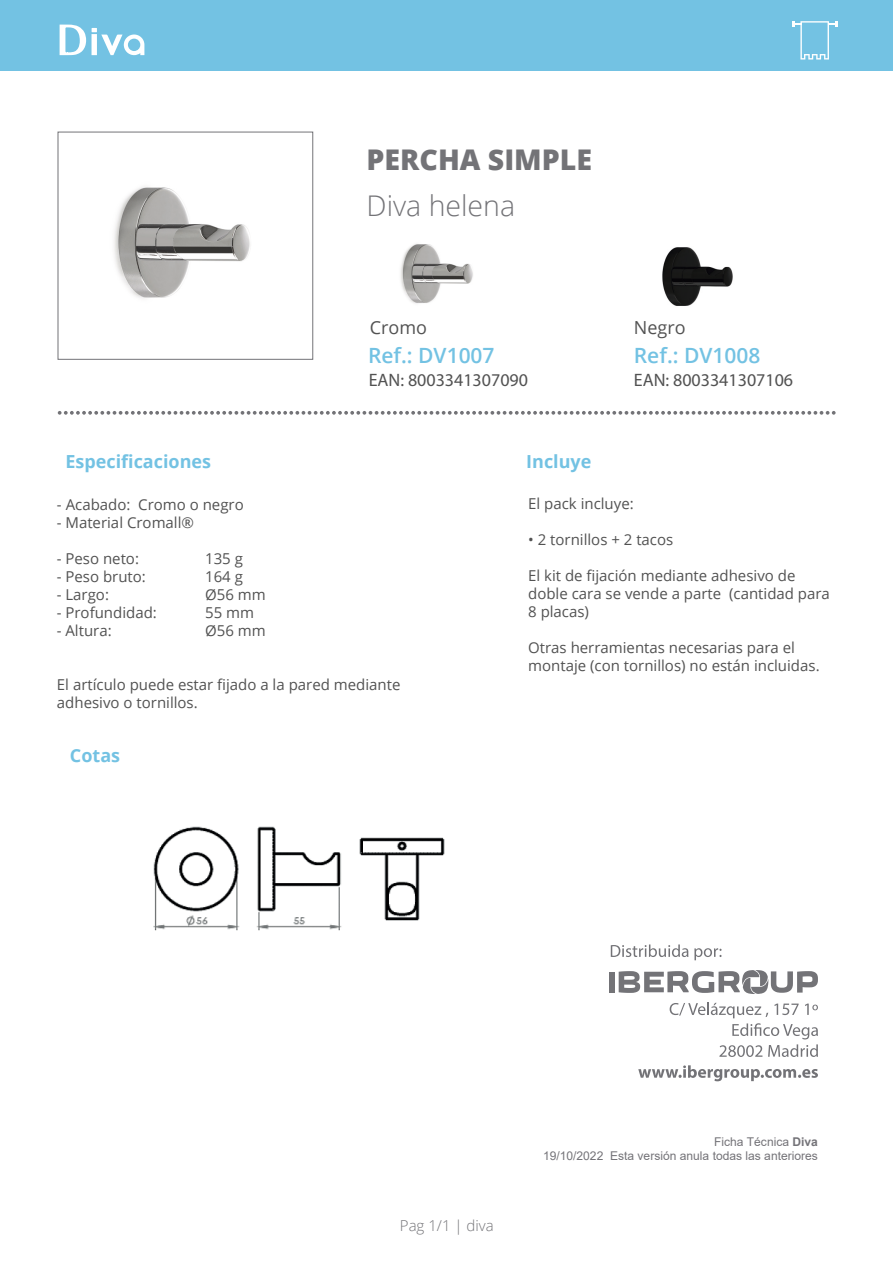
<style>
.page{position:relative;width:893px;height:1263px;background:#fff}
.page>*{position:absolute;margin:0;border:0;box-sizing:border-box;transform-origin:0 0}
.t1{font:800 28.5px "Open Sans";color:#737377}
.t2{font:300 28.5px "Open Sans";color:#737377}
.t3{font:600 21px "Open Sans";color:#73c2e3}
.t4{font:18px "Myriad Pro";color:#525252}
.t5{font:700 18px "Open Sans";color:#73c2e3}
.t6{font:18px "Open Sans";color:#525252}
.t7{font:15px/18px "Open Sans";color:#525252}
.t8{font:300 15px "Open Sans";color:#737377}
.t9{font:12px/14.4px "Arial";color:#747378;text-align:right}
.s1{font-weight:700}
</style>
<div class="page">
<img style="left:153px;top:826px;width:292px;height:105px">
<img style="left:400px;top:244px;width:73px;height:60px">
<img style="left:114px;top:187px;width:136px;height:111px">
<div style="left:0;top:0;width:893px;height:70px;background:#73c2e3"></div>
<svg style="left:60px;top:25px;width:26px;height:30px"></svg>
<svg style="left:92px;top:28px;width:52px;height:27px"></svg>
<svg style="left:58px;top:411px;width:778px;height:4px"></svg>
<svg style="left:611px;top:944px;width:77px;height:13px"></svg>
<svg style="left:694px;top:948px;width:28px;height:12px"></svg>
<div style="left:609px;top:971px;width:6px;height:21px;background:#737377"></div>
<svg style="left:619px;top:970px;width:199px;height:24px"></svg>
<svg style="left:670px;top:1002px;width:148px;height:55px"></svg>
<svg style="left:638px;top:1065px;width:180px;height:16px"></svg>
<img style="left:662px;top:247px;width:71px;height:59px">
<svg style="left:792px;top:21px;width:45px;height:39px"></svg>
<h1 class="t1" style="left:367px;top:138px;width:227px">PERCHA SIMPLE</h1>
<h1 class="t2" style="left:367px;top:186px;width:150px">Diva helena</h1>
<p class="t5" style="left:65px;top:449px;width:147px">Especificaciones</p>
<p class="t7" style="left:57px;top:496px;width:188px">- Acabado: Cromo o negro</p>
<p class="t7" style="left:57px;top:514px;width:139px">- Material Cromall®</p>
<p class="t7" style="left:57px;top:550px;width:84px">- Peso neto:</p>
<p class="t7" style="left:205px;top:550px;width:39px">135 g</p>
<p class="t7" style="left:57px;top:568px;width:90px">- Peso bruto:</p>
<p class="t7" style="left:205px;top:568px;width:39px">164 g</p>
<p class="t7" style="left:57px;top:586px;width:54px">- Largo:</p>
<p class="t7" style="left:205px;top:586px;width:62px">Ø56 mm</p>
<p class="t7" style="left:57px;top:604px;width:101px">- Profundidad:</p>
<p class="t7" style="left:205px;top:604px;width:50px">55 mm</p>
<p class="t7" style="left:57px;top:622px;width:56px">- Altura:</p>
<p class="t7" style="left:205px;top:622px;width:62px">Ø56 mm</p>
<p class="t6" style="left:370px;top:315px;width:59px">Cromo</p>
<p class="t6" style="left:634px;top:315px;width:53px">Negro</p>
<p class="t4" style="left:634px;top:369px;width:161px">EAN: 8003341307106</p>
<h2 class="t3" style="left:368px;top:341px;width:128px">Ref.: DV1007</h2>
<h2 class="t3" style="left:634px;top:341px;width:128px">Ref.: DV1008</h2>
<p class="t4" style="left:369px;top:369px;width:161px">EAN: 8003341307090</p>
<p class="t5" style="left:526px;top:449px;width:67px">Incluye</p>
<p class="t7" style="left:528px;top:494px;width:107px">El pack incluye:</p>
<p class="t7" style="left:528px;top:530px;width:147px">• 2 tornillos + 2 tacos</p>
<p class="t7" style="left:528px;top:566px;width:303px">El kit de fijación mediante adhesivo de doble cara se vende a parte (cantidad para<br>8 placas)</p>
<p class="t7" style="left:528px;top:638px;width:293px">Otras herramientas necesarias para el montaje (con tornillos) no están incluidas.</p>
<p class="t7" style="left:57px;top:676px;width:345px">El artículo puede estar fijado a la pared mediante adhesivo o tornillos.</p>
<p class="t5" style="left:70px;top:743px;width:52px">Cotas</p>
<p class="t8" style="left:400px;top:1215px;width:95px">Pag 1/1 | diva</p>
<p class="t9" style="left:543px;top:1134px;width:276px">Ficha Técnica <span class="s1">Diva<br></span>19/10/2022 Esta versión anula todas las anteriores</p>
</div>
